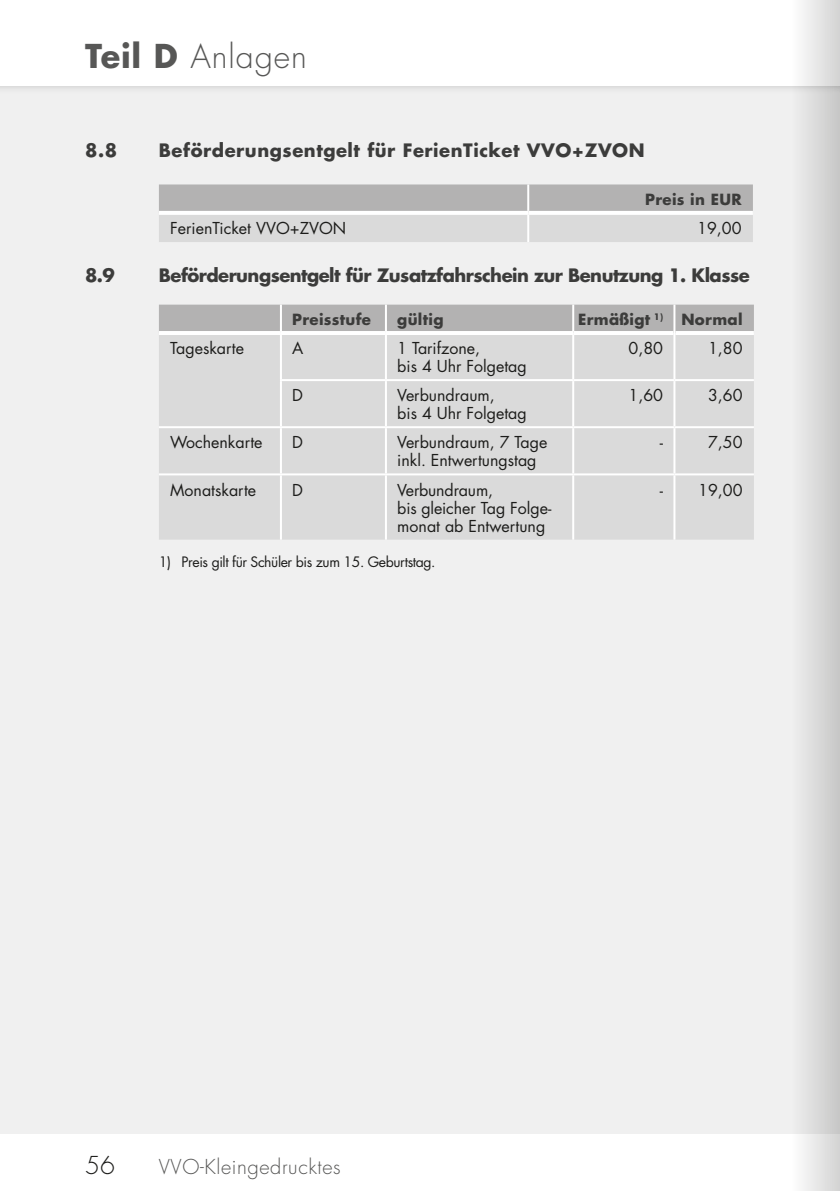
<style>
.page{position:relative;width:840px;height:1191px;background:#fff}
.page>*{position:absolute;margin:0;border:0;box-sizing:border-box;transform-origin:0 0}
.t1{font:300 32px "Futura Std";letter-spacing:.03em;color:#575756}
.t2{font:300 24px "Futura Std";color:#1d1d1b}
.t3{font:300 20px "Futura Std";letter-spacing:.03em;color:#575756}
.t4{font:700 18px "Futura Std";letter-spacing:-.03em;color:#3c3c3b}
.t5{font:700 18px "Futura Std";letter-spacing:.03em;color:#3c3c3b}
.t6{font:16px/18px "Futura Std";color:#1d1d1b}
.t7{font:700 15px "Futura Std";letter-spacing:.02em;color:#3c3c3b}
.t8{font:14px "Futura Std";letter-spacing:-.03em;color:#1d1d1b}
.s1{font-weight:700}
</style>
<div class="page">
<div style="left:0;top:85px;width:839px;height:1049px;background:#f0f0f0"></div>
<div style="left:0;top:0;width:839px;height:94px;background:#1d1d1b;opacity:.25"></div>
<div style="left:0;top:0;width:839px;height:85px;background:#fff"></div>
<svg style="left:765px;top:0;width:74px;height:1191px"></svg>
<svg style="left:159px;top:184px;width:593px;height:58px;background:#c7c6c6"></svg>
<hr style="left:527px;top:184px;width:2px;height:27px;background:#fff">
<hr style="left:527px;top:215px;width:2px;height:27px;background:#fff">
<hr style="left:159px;top:211px;width:369px;height:4px;background:#fff">
<hr style="left:528px;top:211px;width:224px;height:4px;background:#fff">
<div style="left:159px;top:305px;width:594px;height:26px;background:#b3b2b2"></div>
<div style="left:159px;top:335px;width:594px;height:204px;background:#dadada"></div>
<hr style="left:280px;top:305px;width:2px;height:26px;background:#fff">
<hr style="left:385px;top:305px;width:2px;height:26px;background:#fff">
<hr style="left:572px;top:305px;width:2px;height:26px;background:#fff">
<hr style="left:385px;top:335px;width:2px;height:44px;background:#fff">
<hr style="left:572px;top:335px;width:2px;height:44px;background:#fff">
<hr style="left:280px;top:379px;width:106px;height:2px;background:#fff">
<hr style="left:386px;top:379px;width:187px;height:2px;background:#fff">
<hr style="left:385px;top:381px;width:2px;height:45px;background:#fff">
<hr style="left:573px;top:379px;width:101px;height:2px;background:#fff">
<hr style="left:572px;top:381px;width:2px;height:45px;background:#fff">
<hr style="left:674px;top:379px;width:79px;height:2px;background:#fff">
<hr style="left:281px;top:426px;width:105px;height:2px;background:#fff">
<hr style="left:280px;top:428px;width:2px;height:45px;background:#fff">
<hr style="left:386px;top:426px;width:187px;height:2px;background:#fff">
<hr style="left:385px;top:428px;width:2px;height:45px;background:#fff">
<hr style="left:573px;top:426px;width:101px;height:2px;background:#fff">
<hr style="left:572px;top:428px;width:2px;height:45px;background:#fff">
<hr style="left:674px;top:426px;width:79px;height:2px;background:#fff">
<hr style="left:280px;top:475px;width:2px;height:64px;background:#fff">
<hr style="left:385px;top:475px;width:2px;height:64px;background:#fff">
<hr style="left:572px;top:475px;width:2px;height:64px;background:#fff">
<hr style="left:159px;top:331px;width:122px;height:4px;background:#fff">
<hr style="left:281px;top:331px;width:105px;height:4px;background:#fff">
<hr style="left:386px;top:331px;width:187px;height:4px;background:#fff">
<hr style="left:573px;top:331px;width:100px;height:4px;background:#fff">
<hr style="left:675px;top:331px;width:78px;height:4px;background:#fff">
<hr style="left:280px;top:335px;width:2px;height:44px;background:#fff">
<hr style="left:280px;top:381px;width:2px;height:45px;background:#fff">
<hr style="left:159px;top:426px;width:122px;height:2px;background:#fff">
<hr style="left:159px;top:473px;width:122px;height:2px;background:#fff">
<hr style="left:281px;top:473px;width:105px;height:2px;background:#fff">
<hr style="left:386px;top:473px;width:187px;height:2px;background:#fff">
<hr style="left:573px;top:473px;width:101px;height:2px;background:#fff">
<hr style="left:674px;top:473px;width:79px;height:2px;background:#fff">
<hr style="left:673px;top:305px;width:2px;height:28px;background:#fff">
<hr style="left:673px;top:333px;width:2px;height:46px;background:#fff">
<hr style="left:673px;top:381px;width:2px;height:45px;background:#fff">
<hr style="left:673px;top:428px;width:2px;height:45px;background:#fff">
<hr style="left:673px;top:475px;width:2px;height:64px;background:#fff">
<h1 class="t1" style="left:85px;top:37px;width:223px"><span class="s1">Teil D</span> Anlagen</h1>
<p class="t4" style="left:85px;top:138px;width:33px">8.8</p>
<p class="t5" style="left:159px;top:138px;width:487px">Beförderungsentgelt für FerienTicket VVO+ZVON</p>
<p class="t7" style="left:644px;top:189px;width:98px">Preis in EUR</p>
<p class="t6" style="left:170px;top:219px;width:177px">FerienTicket VVO+ZVON</p>
<p class="t6" style="left:696px;top:219px;width:46px">19,00</p>
<p class="t4" style="left:85px;top:264px;width:31px">8.9</p>
<p class="t4" style="left:159px;top:264px;width:592px">Beförderungsentgelt für Zusatzfahrschein zur Benutzung 1. Klasse</p>
<p class="t7" style="left:292px;top:309px;width:80px">Preisstufe</p>
<p class="t7" style="left:397px;top:309px;width:48px">gültig</p>
<p class="t7" style="left:578px;top:309px;width:166px">Ermäßigt <sup>1)</sup> Normal</p>
<p class="t6" style="left:170px;top:339px;width:75px">Tageskarte</p>
<p class="t6" style="left:292px;top:339px;width:13px">A</p>
<p class="t6" style="left:397px;top:339px;width:131px">1 Tarifzone,<br>bis 4 Uhr Folgetag</p>
<p class="t6" style="left:628px;top:339px;width:36px">0,80</p>
<p class="t6" style="left:707px;top:339px;width:36px">1,80</p>
<p class="t6" style="left:292px;top:386px;width:12px">D</p>
<p class="t6" style="left:397px;top:386px;width:131px">Verbundraum,<br>bis 4 Uhr Folgetag</p>
<p class="t6" style="left:628px;top:386px;width:36px">1,60</p>
<p class="t6" style="left:707px;top:386px;width:36px">3,60</p>
<p class="t6" style="left:170px;top:434px;width:94px">Wochenkarte</p>
<p class="t6" style="left:292px;top:434px;width:12px">D</p>
<p class="t6" style="left:397px;top:434px;width:151px">Verbundraum, 7 Tage inkl. Entwertungstag</p>
<p class="t6" style="left:659px;top:434px;width:5px">-</p>
<p class="t6" style="left:707px;top:434px;width:36px">7,50</p>
<p class="t6" style="left:170px;top:481px;width:87px">Monatskarte</p>
<p class="t6" style="left:292px;top:481px;width:12px">D</p>
<p class="t6" style="left:397px;top:481px;width:156px">Verbundraum,<br>bis gleicher Tag Folge&shy;monat ab Entwertung</p>
<p class="t6" style="left:659px;top:481px;width:84px">- 19,00</p>
<p class="t8" style="left:159px;top:552px;width:278px">1) Preis gilt für Schüler bis zum 15. Geburtstag.</p>
<h2 class="t2" style="left:85px;top:1150px;width:31px">56</h2>
<p class="t3" style="left:159px;top:1154px;width:183px">VVO-Kleingedrucktes</p>
</div>
